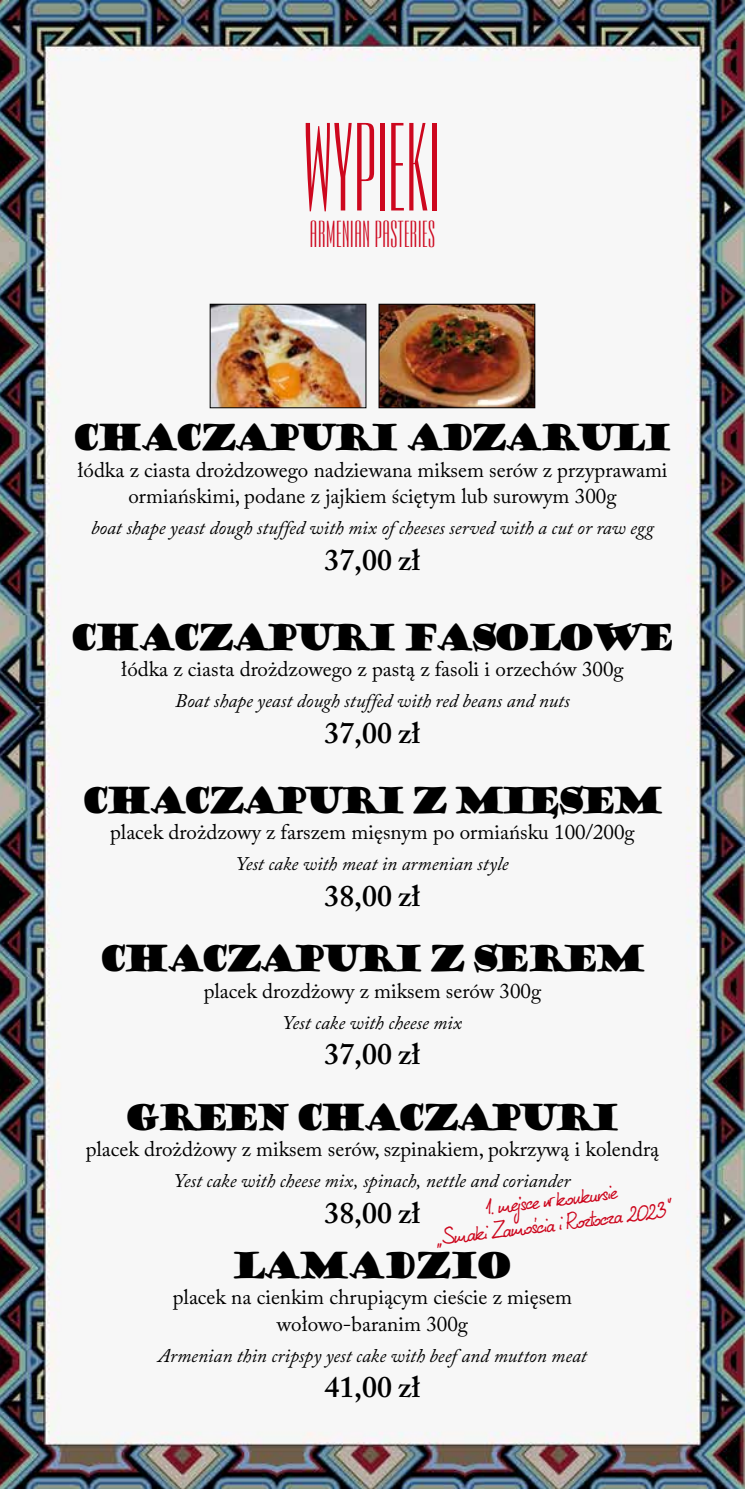
<style>
.page{position:relative;width:745px;height:1489px;background:#fff}
.page>*{position:absolute;margin:0;border:0;box-sizing:border-box;transform-origin:0 0}
.t1{font:87.5px "Empire PL";letter-spacing:-.005em;color:#cd071e;scale:.94 1}
.t2{font:35px "Goudy Stout";letter-spacing:-.2em;color:#000;scale:.9 1}
.t3{font:35px "Kuba Reczny Neue";color:#cd071e;scale:.9 1}
.t4{font:35px "Goudy Stout";letter-spacing:-.15em;color:#000;scale:.9 1}
.t5{font:600 29.75px "Adobe Caslon Pro";color:#000}
.t6{font:28px "Goudy Stout";color:#000;scale:.9 1}
.t7{font:26.25px "Empire PL";color:#cd071e}
.t8{font:21px/26.2px "Adobe Caslon Pro";color:#000;text-align:center}
.t9{font:italic 19.25px "Adobe Caslon Pro";color:#000}
</style>
<div class="page">
<img style="left:0;top:0;width:744px;height:1488px">
<img style="left:209px;top:304px;width:157px;height:104px">
<img style="left:378px;top:304px;width:157px;height:104px">
<h1 class="t1" style="left:303px;top:103px;width:147px">WYPIEKI</h1>
<p class="t7" style="left:309px;top:214px;width:127px">ARMENIAN PASTERIES</p>
<h2 class="t2" style="left:71px;top:414px;width:670px">CHACZAPURI ADZARULI</h2>
<p class="t8" style="left:77px;top:456px;width:591px">łódka z ciasta drożdzowego nadziewana miksem serów z przyprawami ormiańskimi, podane z jajkiem ściętym lub surowym 300g</p>
<p class="t9" style="left:91px;top:516px;width:564px">boat shape yeast dough stuffed with mix of cheeses served with a cut or raw egg</p>
<h3 class="t5" style="left:324px;top:542px;width:97px">37,00 zł</h3>
<h2 class="t2" style="left:69px;top:614px;width:676px">CHACZAPURI FASOLOWE</h2>
<p class="t8" style="left:121px;top:655px;width:503px">łódka z ciasta drożdzowego z pastą z fasoli i orzechów 300g</p>
<p class="t9" style="left:175px;top:689px;width:396px">Boat shape yeast dough stuffed with red beans and nuts</p>
<h3 class="t5" style="left:324px;top:715px;width:97px">37,00 zł</h3>
<h2 class="t2" style="left:80px;top:777px;width:650px">CHACZAPURI Z MIESEM</h2>
<p class="t8" style="left:110px;top:819px;width:526px">placek drożdzowy z farszem mięsnym po ormiańsku 100/200g</p>
<p class="t9" style="left:236px;top:852px;width:273px">Yest cake with meat in armenian style</p>
<h3 class="t5" style="left:324px;top:878px;width:97px">38,00 zł</h3>
<h2 class="t2" style="left:98px;top:935px;width:611px">CHACZAPURI Z SEREM</h2>
<p class="t8" style="left:204px;top:977px;width:339px">placek drozdżowy z miksem serów 300g</p>
<p class="t9" style="left:283px;top:1010px;width:180px">Yest cake with cheese mix</p>
<h3 class="t5" style="left:324px;top:1036px;width:97px">37,00 zł</h3>
<h2 class="t2" style="left:123px;top:1093px;width:554px">GREEN CHACZAPURI</h2>
<p class="t8" style="left:86px;top:1135px;width:574px">placek drożdżowy z miksem serów, szpinakiem, pokrzywą i kolendrą</p>
<p class="t9" style="left:174px;top:1168px;width:397px">Yest cake with cheese mix, spinach, nettle and coriander</p>
<h3 class="t5" style="left:324px;top:1194px;width:97px">38,00 zł</h3>
<h2 class="t4" style="left:230px;top:1242px;width:317px">LAMADZIO</h2>
<p class="t8" style="left:173px;top:1283px;width:400px">placek na cienkim chrupiącym cieście z mięsem wołowo-baranim 300g</p>
<p class="t9" style="left:158px;top:1343px;width:430px">Armenian thin cripspy yest cake with beef and mutton meat</p>
<h3 class="t5" style="left:324px;top:1369px;width:97px">41,00 zł</h3>
<h3 class="t6" style="left:548px;top:785px;width:13px">,</h3>
<h2 class="t3" style="left:482px;top:1181px;width:149px;rotate:-7deg">1. mejsce w konkursie</h2>
<h2 class="t3" style="left:433px;top:1212px;width:264px;rotate:-7deg">„Smaki Zamościa i Roztocza 2023”</h2>
</div>
